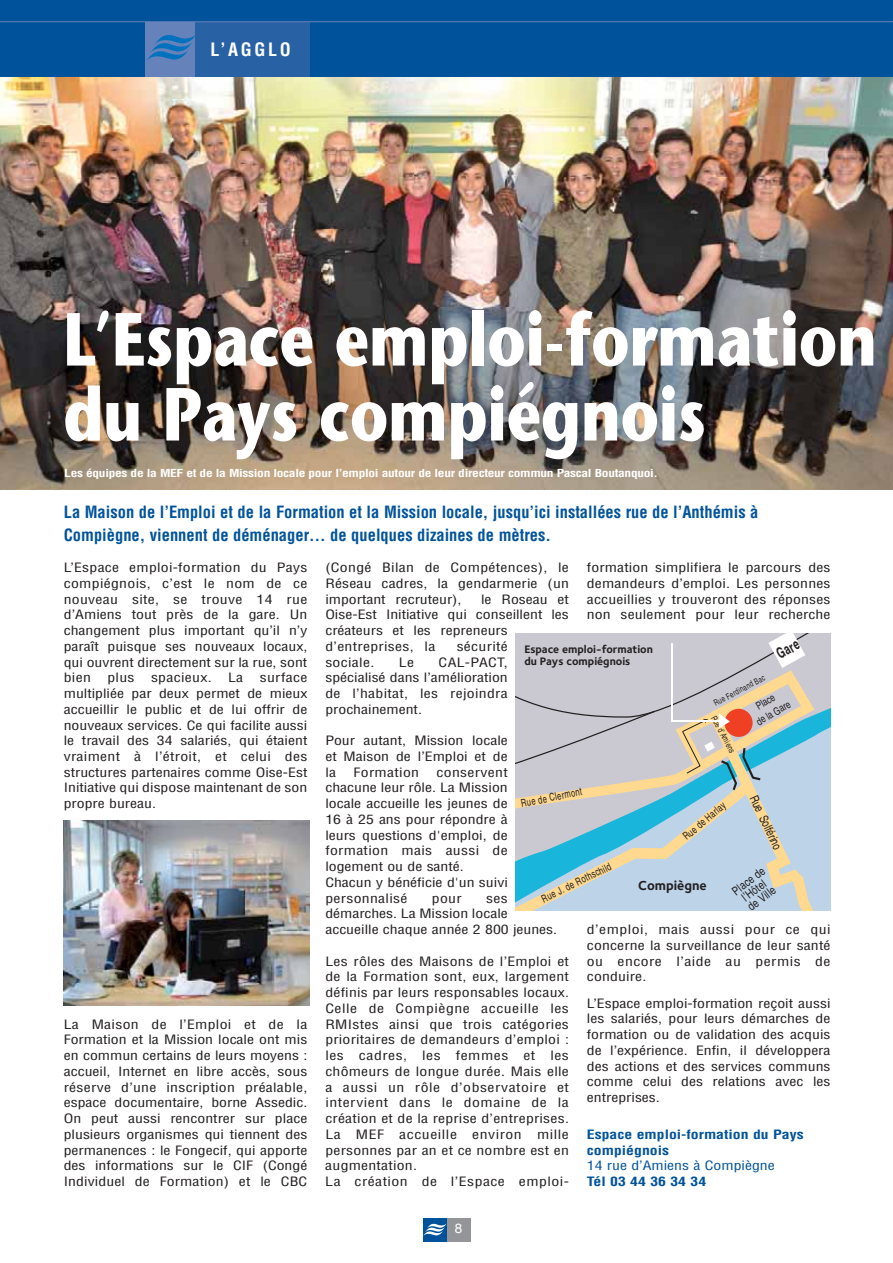
<style>
.page{position:relative;width:893px;height:1263px;background:#fff}
.page>*{position:absolute;margin:0;border:0;box-sizing:border-box;transform-origin:0 0}
.t1{font:700 75px/75px "Stone Sans";color:#fff;scale:.8 1}
.t2{font:700 condensed 18px "Helvetica";letter-spacing:.15em;color:#fff}
.t3{font:700 condensed 16.5px/22.5px "Helvetica";color:#00539b}
.t4{font:700 15px "Helvetica";color:#231f20;scale:.65 1}
.t5{font:700 13.5px "Foundry Sterling";color:#231f20}
.t6{font:13.5px "Helvetica";color:#fff}
.t7{font:condensed 12.6px/15.8px "Helvetica";letter-spacing:.01em;color:#231f20;text-align:justify;scale:1.25 1}
.t8{font:700 condensed 12.6px/15.8px "Helvetica";color:#00539b;scale:1.25 1}
.t9{font:condensed 12.6px "Helvetica";color:#00539b;scale:1.25 1}
.t10{font:12.3px "Helvetica";color:#231f20;scale:.75 1}
.t11{font:12px/10.8px "Helvetica";color:#231f20;scale:.77 1}
.t12{font:700 11.25px/12px "Foundry Sterling";color:#231f20}
.t13{font:700 condensed 10.8px "Helvetica";letter-spacing:-.025em;color:#fff;scale:1.25 1}
.t14{font:10.8px/13.6px "Helvetica";color:#231f20;text-align:center;scale:.75 1}
.t15{font:10.65px "Helvetica";color:#231f20;scale:.7 1}
.t16{font:8.7px "Helvetica";color:#231f20;scale:.7 1}
</style>
<div class="page">
<img style="left:0;top:77px;width:893px;height:412px">
<div style="left:447px;top:1218px;width:23px;height:23px;background:#939598"></div>
<div style="left:423px;top:1218px;width:24px;height:23px;background:#00539b"></div>
<svg style="left:423px;top:1223px;width:24px;height:13px"></svg>
<div style="left:0;top:0;width:893px;height:77px;background:#00539b"></div>
<div style="left:146px;top:22px;width:49px;height:55px;background:#6682ba"></div>
<svg style="left:146px;top:35px;width:49px;height:26px"></svg>
<div style="left:195px;top:22px;width:114px;height:55px;background:#2862a5"></div>
<img style="left:64px;top:821px;width:245px;height:185px">
<svg style="left:515px;top:633px;width:315px;height:278px;background:#bccacf"></svg>
<hr style="left:671px;top:644px;width:1px;height:78px;background:#fff">
<hr style="left:0;top:21px;width:893px;height:1px;background:#6682ba">
<h2 class="t2" style="left:210px;top:43px;width:82px">L’AGGLO</h2>
<h1 class="t1" style="left:63px;top:310px;width:1018px">L’Espace emploi-formation du Pays compiégnois</h1>
<p class="t13" style="left:64px;top:469px;width:476px">Les équipes de la MEF et de la Mission locale pour l’emploi autour de leur directeur commun Pascal Boutanquoi.</p>
<h3 class="t3" style="left:64px;top:502px;width:696px">La Maison de l’Emploi et de la Formation et la Mission locale, jusqu’ici installées rue de l’Anthémis à<br>Compiègne, viennent de déménager… de quelques dizaines de mètres.</h3>
<p class="t7" style="left:64px;top:561px;width:196px">L’Espace emploi-formation du Pays compiégnois, c’est le nom de ce nouveau site, se trouve 14 rue d’Amiens tout près de la gare. Un changement plus important qu’il n’y paraît puisque ses nouveaux locaux, qui ouvrent directement sur la rue, sont bien</p>
<p class="t7" style="left:64px;top:671px;width:196px;text-indent:196px">surface multipliée par deux permet de mieux accueillir le public et de lui offrir de nouveaux services. Ce qui facilite aussi le travail des 34 salariés, qui étaient vraiment à l’étroit, et celui des structures partenaires comme Oise-Est Initiative qui dispose maintenant de son propre bureau.</p>
<p class="t7" style="left:107px;top:671px;width:23px">plus</p>
<p class="t7" style="left:151px;top:671px;width:50px">spacieux.</p>
<p class="t7" style="left:228px;top:671px;width:14px">La</p>
<p class="t7" style="left:64px;top:1017px;width:196px">La Maison de l’Emploi et de la Formation et la Mission locale ont mis en commun certains de leurs moyens : accueil, Internet en libre accès, sous réserve d’une inscription préalable, espace documentaire, borne Assedic.<br>On peut aussi rencontrer sur place plusieurs organismes qui tiennent des permanences : le Fongecif, qui apporte des informations sur le CIF (Congé Individuel de Formation) et le CBC</p>
<p class="t7" style="left:325px;top:561px;width:196px">(Congé Bilan de Compétences), le Réseau cadres, la gendarmerie (un important recruteur),</p>
<p class="t7" style="left:587px;top:561px;width:196px">formation simplifiera le parcours des demandeurs d’emploi. Les personnes accueillies y trouveront des réponses non seulement pour leur recherche</p>
<p class="t7" style="left:325px;top:592px;width:196px;text-align:left;text-indent:156px">le Roseau et<br>Oise-Est Initiative qui conseillent les créateurs et les repreneurs d’entreprises, la</p>
<p class="t4" style="left:775px;top:650px;width:38px;rotate:-30deg">Gare</p>
<p class="t7" style="left:457px;top:639px;width:42px">sécurité</p>
<p class="t12" style="left:524px;top:644px;width:130px">Espace emploi-formation du Pays compiégnois</p>
<p class="t7" style="left:325px;top:655px;width:147px;text-indent:113px">CAL-PACT, spécialisé dans l’amélioration de l’habitat, les rejoindra prochainement.</p>
<p class="t7" style="left:325px;top:734px;width:147px">Pour autant, Mission locale et Maison de l’Emploi et de la</p>
<p class="t7" style="left:325px;top:655px;width:41px">sociale.</p>
<p class="t7" style="left:399px;top:655px;width:14px">Le</p>
<p class="t16" style="left:713px;top:701px;width:83px;rotate:-28deg">Rue Ferdinand Bac</p>
<p class="t14" style="left:747px;top:705px;width:52px;rotate:-30deg">Place<br>de la Gare</p>
<p class="t16" style="left:716px;top:715px;width:60px;rotate:62deg">Rue d’Amiens</p>
<p class="t7" style="left:354px;top:765px;width:54px">Formation</p>
<p class="t7" style="left:325px;top:765px;width:147px;text-align:left;text-indent:111px">conservent chacune leur rôle. La Mission locale accueille les jeunes de<br>16 à 25 ans pour répondre à leurs questions d'emploi, de formation mais aussi de logement ou de santé.<br>Chacun y bénéficie d'un suivi personnalisé</p>
<p class="t15" style="left:520px;top:799px;width:90px;rotate:-11deg">Rue de Clermont</p>
<p class="t10" style="left:757px;top:794px;width:80px;rotate:65deg">Rue Solférino</p>
<p class="t11" style="left:731px;top:889px;width:50px;rotate:-37deg">Place de l’Hôtel de Ville</p>
<p class="t15" style="left:682px;top:834px;width:76px;rotate:-40deg">Rue de Harlay</p>
<p class="t15" style="left:540px;top:896px;width:110px;rotate:-26deg">Rue J. de Rothschild</p>
<p class="t5" style="left:638px;top:880px;width:70px">Compiègne</p>
<p class="t7" style="left:325px;top:891px;width:187px;text-align:left;text-indent:161px">ses démarches. La Mission locale accueille chaque année 2 800 jeunes.</p>
<p class="t7" style="left:325px;top:954px;width:196px;text-align:left">Les rôles des Maisons de l’Emploi et de la Formation sont, eux, largement définis par leurs responsables locaux.<br>Celle de Compiègne accueille les RMIstes ainsi que trois catégories prioritaires de demandeurs d’emploi : les cadres, les femmes et les chômeurs de longue durée. Mais elle a aussi un rôle d’observatoire et intervient dans le domaine de la création et de la reprise d’entreprises.<br>La MEF accueille environ mille personnes par an et ce nombre est en augmentation.<br>La création de l’Espace emploi-</p>
<p class="t7" style="left:432px;top:891px;width:25px">pour</p>
<p class="t7" style="left:587px;top:923px;width:196px">d’emploi, mais aussi pour ce qui concerne la surveillance de leur santé ou encore l’aide au permis de conduire.</p>
<p class="t7" style="left:587px;top:996px;width:196px">L’Espace emploi-formation reçoit aussi les salariés, pour leurs démarches de formation ou de validation des acquis de l’expérience. Enfin, il développera des actions et des services communs comme celui des relations avec les entreprises.</p>
<p class="t8" style="left:587px;top:1127px;width:175px">Espace emploi-formation du Pays compiégnois</p>
<p class="t9" style="left:587px;top:1161px;width:152px">14 rue d’Amiens à Compiègne</p>
<p class="t8" style="left:587px;top:1175px;width:97px">Tél 03 44 36 34 34</p>
<p class="t6" style="left:455px;top:1223px;width:9px">8</p>
</div>
